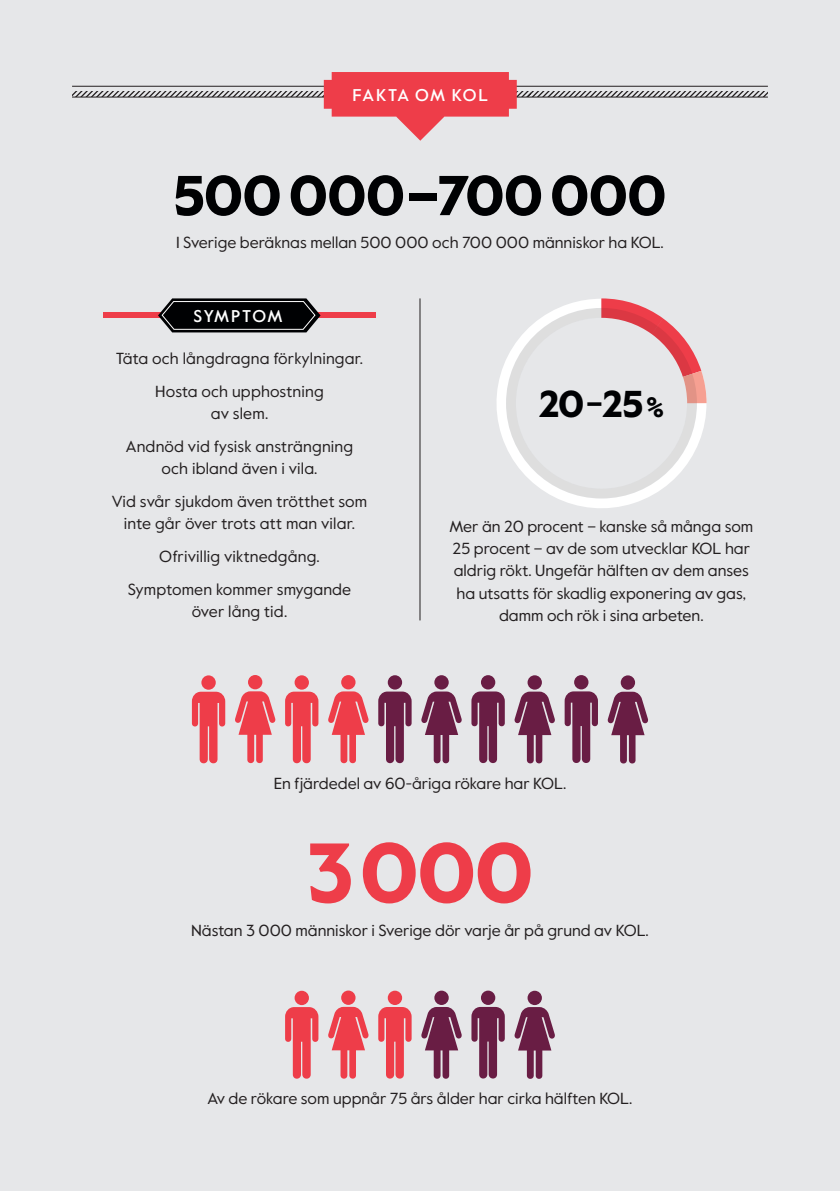
<style>
.page{position:relative;width:840px;height:1191px;background:#fff}
.page>*{position:absolute;margin:0;border:0;box-sizing:border-box;transform-origin:0 0}
.Rubrik_Value_42_pt{font:900 84px "Value";color:#ee3d49}
.Rubrik_Value_42_pt-2{font:900 56px "Value";letter-spacing:-.03em;color:#000103}
.Rubrik_Value_42_pt-3{font:900 37.4px "Value";color:#000103}
.Grafik_Rubrik{font:500 17px "Value";letter-spacing:.075em;color:#fff}
.Grafik_Fakta-text{font:16px/22px "Value";color:#231f20;text-align:center}
.Faktatext{font:16px/22px "Value";letter-spacing:.01em;color:#231f20;text-align:center}
.s1{font-size:28px}
</style>
<div class="page">
<div style="left:0;top:0;width:839px;height:1191px;background:#e6e7e9"></div>
<div style="left:248px;top:675px;width:14px;height:14px;background:#ee3d49;border-radius:50%"></div>
<svg style="left:235px;top:691px;width:41px;height:73px"></svg>
<div style="left:341px;top:675px;width:14px;height:14px;background:#ee3d49;border-radius:50%"></div>
<svg style="left:328px;top:691px;width:41px;height:73px"></svg>
<div style="left:434px;top:675px;width:14px;height:14px;background:#691d44;border-radius:50%"></div>
<svg style="left:421px;top:691px;width:41px;height:73px"></svg>
<div style="left:527px;top:675px;width:14px;height:14px;background:#691d44;border-radius:50%"></div>
<svg style="left:514px;top:691px;width:41px;height:73px"></svg>
<div style="left:620px;top:675px;width:14px;height:14px;background:#691d44;border-radius:50%"></div>
<svg style="left:607px;top:691px;width:41px;height:73px"></svg>
<div style="left:201px;top:675px;width:15px;height:14px;background:#ee3d49;border-radius:50%"></div>
<svg style="left:192px;top:691px;width:33px;height:73px"></svg>
<div style="left:294px;top:675px;width:15px;height:14px;background:#ee3d49;border-radius:50%"></div>
<svg style="left:285px;top:691px;width:33px;height:73px"></svg>
<div style="left:387px;top:675px;width:15px;height:14px;background:#691d44;border-radius:50%"></div>
<svg style="left:378px;top:691px;width:33px;height:73px"></svg>
<div style="left:480px;top:675px;width:15px;height:14px;background:#691d44;border-radius:50%"></div>
<svg style="left:471px;top:691px;width:33px;height:73px"></svg>
<div style="left:573px;top:675px;width:15px;height:14px;background:#691d44;border-radius:50%"></div>
<svg style="left:564px;top:691px;width:33px;height:72px"></svg>
<div style="left:341px;top:990px;width:14px;height:15px;background:#ee3d49;border-radius:50%"></div>
<svg style="left:328px;top:1007px;width:41px;height:72px"></svg>
<div style="left:434px;top:990px;width:14px;height:15px;background:#691d44;border-radius:50%"></div>
<svg style="left:421px;top:1007px;width:41px;height:72px"></svg>
<div style="left:527px;top:990px;width:14px;height:15px;background:#691d44;border-radius:50%"></div>
<svg style="left:514px;top:1007px;width:41px;height:72px"></svg>
<div style="left:294px;top:990px;width:15px;height:15px;background:#ee3d49;border-radius:50%"></div>
<svg style="left:285px;top:1007px;width:33px;height:72px"></svg>
<div style="left:387px;top:990px;width:15px;height:15px;background:#ee3d49;border-radius:50%"></div>
<svg style="left:378px;top:1007px;width:33px;height:72px"></svg>
<div style="left:480px;top:990px;width:15px;height:15px;background:#691d44;border-radius:50%"></div>
<svg style="left:471px;top:1007px;width:33px;height:72px"></svg>
<hr style="left:419px;top:298px;width:1px;height:322px;background:#231f20">
<svg style="left:72px;top:72px;width:695px;height:69px"></svg>
<div style="left:103px;top:312px;width:272px;height:6px;background:#ee3d49"></div>
<svg style="left:158px;top:298px;width:162px;height:34px;background:#252527"></svg>
<svg style="left:496px;top:363px;width:211px;height:145px"></svg>
<svg style="left:505px;top:298px;width:201px;height:200px"></svg>
<p class="Grafik_Rubrik" style="left:352px;top:84px;width:137px">FAKTA OM KOL</p>
<p class="Rubrik_Value_42_pt-2" style="left:173px;top:157px;width:495px">500000–700000</p>
<p class="Grafik_Fakta-text" style="left:176px;top:231px;width:489px">I Sverige beräknas mellan 500 000 och 700 000 människor ha KOL.</p>
<p class="Grafik_Rubrik" style="left:193px;top:304px;width:91px">SYMPTOM</p>
<p class="Faktatext" style="left:116px;top:347px;width:249px">Täta och långdragna förkylningar.</p>
<p class="Faktatext" style="left:155px;top:380px;width:170px">Hosta och upphostning av slem.</p>
<p class="Faktatext" style="left:126px;top:435px;width:229px">Andnöd vid fysisk ansträngning och ibland även i vila.</p>
<p class="Faktatext" style="left:112px;top:490px;width:257px">Vid svår sjukdom även trötthet som inte går över trots att man vilar.</p>
<p class="Faktatext" style="left:159px;top:545px;width:162px">Ofrivillig viktnedgång.</p>
<p class="Faktatext" style="left:128px;top:578px;width:225px">Symptomen kommer smygande över lång tid.</p>
<p class="Rubrik_Value_42_pt-3" style="left:538px;top:377px;width:127px">20<span class="s1">–</span>25<span class="s1">%</span></p>
<p class="Grafik_Fakta-text" style="left:449px;top:515px;width:305px">Mer än 20 procent – kanske så många som 25 procent – av de som utvecklar KOL har aldrig rökt. Ungefär hälften av dem anses ha utsatts för skadlig exponering av gas, damm och rök i sina arbeten.</p>
<p class="Grafik_Fakta-text" style="left:273px;top:771px;width:294px">En fjärdedel av 60-åriga rökare har KOL.</p>
<p class="Rubrik_Value_42_pt" style="left:305px;top:814px;width:230px">3000</p>
<p class="Grafik_Fakta-text" style="left:191px;top:918px;width:459px">Nästan 3 000 människor i Sverige dör varje år på grund av KOL.</p>
<p class="Grafik_Fakta-text" style="left:207px;top:1087px;width:426px">Av de rökare som uppnår 75 års ålder har cirka hälften KOL.</p>
</div>
